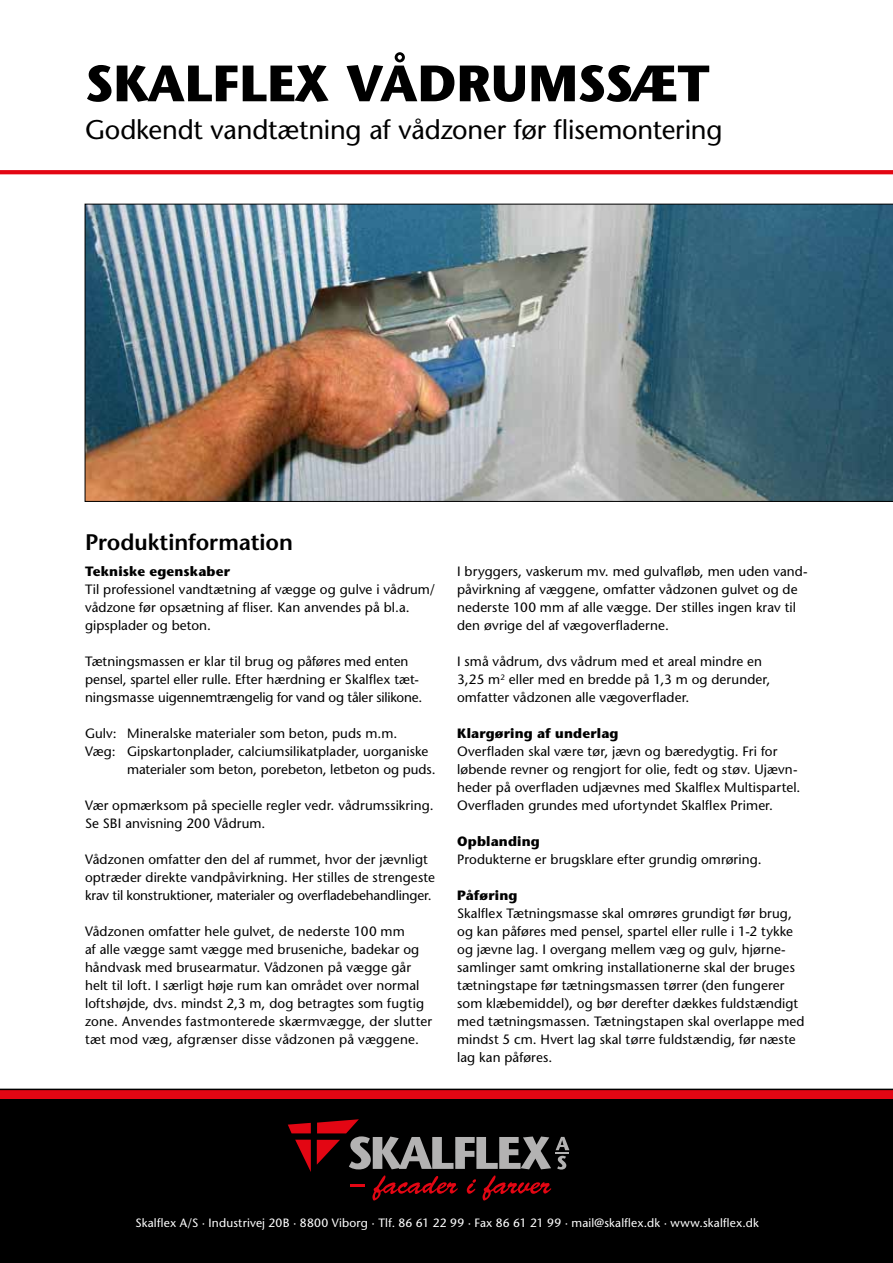
<style>
.page{position:relative;width:893px;height:1263px;background:#fff}
.page>*{position:absolute;margin:0;border:0;box-sizing:border-box;transform-origin:0 0}
.t1{font:700 51px "Stone Sans";letter-spacing:-.005em;color:#000}
.t2{font:27px "Stone Sans";letter-spacing:-.005em;color:#000}
.t3{font:600 22.5px "Stone Sans";color:#000}
.t4{font:13.5px/18px "Stone Sans";letter-spacing:.01em;color:#000}
.t5{font:700 13.5px "Stone Sans";letter-spacing:.015em;color:#000}
.t6{font:12px "Stone Sans";letter-spacing:.015em;color:#fff}
</style>
<div class="page">
<div style="left:0;top:1097px;width:893px;height:166px;background:#000"></div>
<div style="left:0;top:1090px;width:893px;height:9px;background:#e30613"></div>
<svg style="left:288px;top:1123px;width:23px;height:10px"></svg>
<svg style="left:295px;top:1140px;width:16px;height:32px"></svg>
<svg style="left:351px;top:1184px;width:14px;height:2px"></svg>
<svg style="left:372px;top:1175px;width:86px;height:26px"></svg>
<svg style="left:467px;top:1179px;width:9px;height:15px"></svg>
<svg style="left:483px;top:1175px;width:68px;height:26px"></svg>
<svg style="left:317px;top:1119px;width:252px;height:50px"></svg>
<hr style="left:0;top:1089px;width:893px;height:1px;background:#000">
<img style="left:85px;top:204px;width:808px;height:298px">
<svg style="left:0;top:170px;width:893px;height:4px;background:#e30b18"></svg>
<h1 class="t1" style="left:85px;top:51px;width:626px">SKALFLEX VÅDRUMSSÆT</h1>
<h2 class="t2" style="left:85px;top:113px;width:639px">Godkendt vandtætning af vådzoner før flisemontering</h2>
<h3 class="t3" style="left:85px;top:528px;width:209px">Produktinformation</h3>
<p class="t5" style="left:85px;top:563px;width:146px">Tekniske egenskaber</p>
<p class="t4" style="left:85px;top:580px;width:352px">Til professionel vandtætning af vægge og gulve i vådrum/ vådzone før opsætning af fliser. Kan anvendes på bl.a. gipsplader og beton.</p>
<p class="t4" style="left:85px;top:652px;width:339px">Tætningsmassen er klar til brug og påføres med enten pensel, spartel eller rulle. Efter hærdning er Skalflex tæt&shy;ningsmasse uigennemtrængelig for vand og tåler silikone.</p>
<p class="t4" style="left:85px;top:724px;width:314px">Gulv: Mineralske materialer som beton, puds m.m.</p>
<p class="t4" style="left:85px;top:742px;width:345px">Væg: Gipskartonplader, calciumsilikatplader, uorganiske</p>
<p class="t4" style="left:127px;top:760px;width:310px">materialer som beton, porebeton, letbeton og puds.</p>
<p class="t4" style="left:85px;top:796px;width:350px">Vær opmærksom på specielle regler vedr. vådrumssikring.<br>Se SBI anvisning 200 Vådrum.</p>
<p class="t4" style="left:85px;top:850px;width:351px">Vådzonen omfatter den del af rummet, hvor der jævnligt optræder direkte vandpåvirkning. Her stilles de strengeste krav til konstruktioner, materialer og overfladebehandlinger.</p>
<p class="t4" style="left:85px;top:922px;width:349px">Vådzonen omfatter hele gulvet, de nederste 100 mm<br>af alle vægge samt vægge med bruseniche, badekar og håndvask med brusearmatur. Vådzonen på vægge går helt til loft. I særligt høje rum kan området over normal loftshøjde, dvs. mindst 2,3 m, dog betragtes som fugtig zone. Anvendes fastmonterede skærmvægge, der slutter tæt mod væg, afgrænser disse vådzonen på væggene.</p>
<p class="t4" style="left:457px;top:562px;width:352px">I bryggers, vaskerum mv. med gulvafløb, men uden vand&shy;påvirkning af væggene, omfatter vådzonen gulvet og de nederste 100 mm af alle vægge. Der stilles ingen krav til den øvrige del af vægoverfladerne.</p>
<p class="t4" style="left:457px;top:652px;width:315px">I små vådrum, dvs vådrum med et areal mindre en<br>3,25 m<sup>2</sup> eller med en bredde på 1,3 m og derunder, omfatter vådzonen alle vægoverflader.</p>
<p class="t5" style="left:457px;top:725px;width:163px">Klargøring af underlag</p>
<p class="t4" style="left:457px;top:742px;width:345px">Overfladen skal være tør, jævn og bæredygtig. Fri for løbende revner og rengjort for olie, fedt og støv. Ujævn&shy;heder på overfladen udjævnes med Skalflex Multispartel.<br>Overfladen grundes med ufortyndet Skalflex Primer.</p>
<p class="t5" style="left:457px;top:833px;width:84px">Opblanding</p>
<p class="t4" style="left:457px;top:850px;width:306px">Produkterne er brugsklare efter grundig omrøring.</p>
<p class="t5" style="left:457px;top:887px;width:62px">Påføring</p>
<p class="t4" style="left:457px;top:904px;width:349px">Skalflex Tætningsmasse skal omrøres grundigt før brug, og kan påføres med pensel, spartel eller rulle i 1-2 tykke og jævne lag. I overgang mellem væg og gulv, hjørne&shy;samlinger samt omkring installationerne skal der bruges tætningstape før tætningsmassen tørrer (den fungerer som klæbemiddel), og bør derefter dækkes fuldstændigt med tætningsmassen. Tætningstapen skal overlappe med mindst 5 cm. Hvert lag skal tørre fuldstændig, før næste lag kan påføres.</p>
<p class="t6" style="left:135px;top:1215px;width:625px">Skalflex A/S · Industrivej 20B · 8800 Viborg · Tlf. 86 61 22 99 · Fax 86 61 21 99 · mail@skalflex.dk · www.skalflex.dk</p>
</div>
